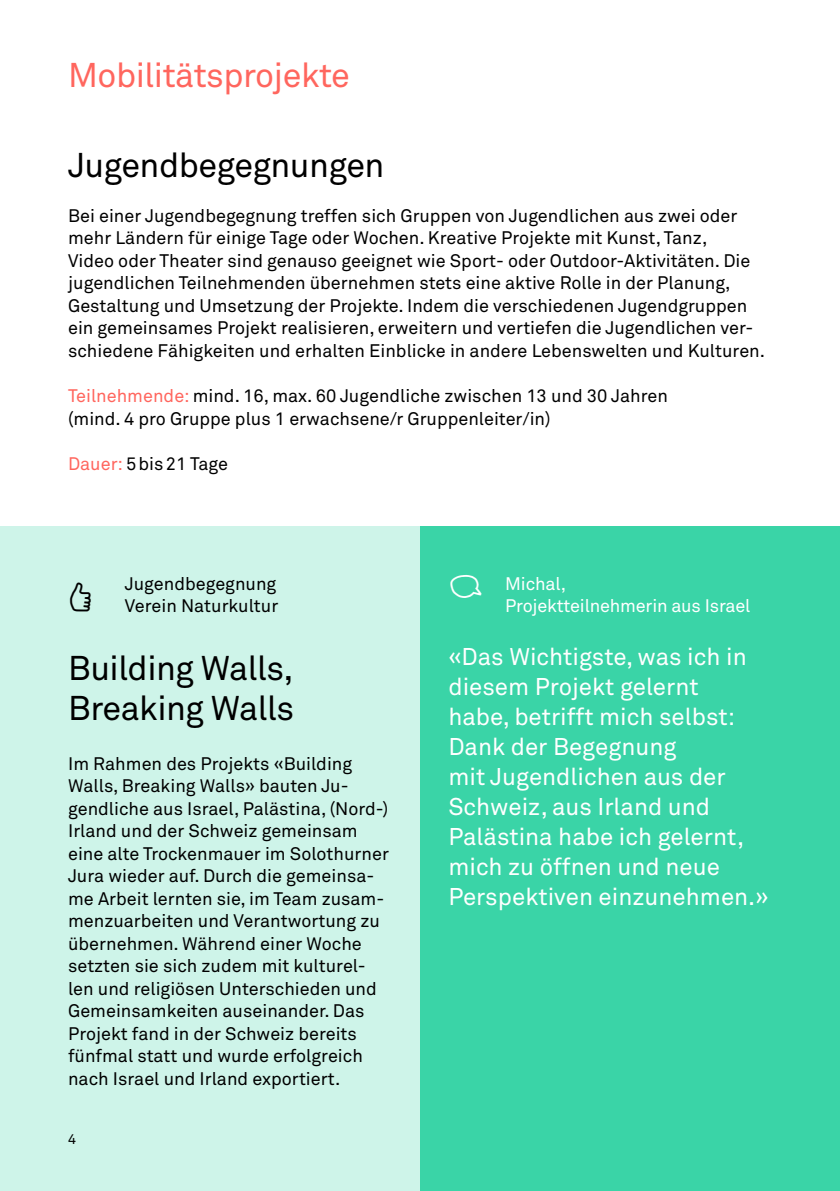
<style>
.page{position:relative;width:840px;height:1191px;background:#fff}
.page>*{position:absolute;margin:0;border:0;box-sizing:border-box;transform-origin:0 0}
._18___Lead{font:34px/40px "Akkurat Pro";letter-spacing:-.015em;color:#000}
._18___Lead-2{font:34px "Akkurat Pro";letter-spacing:-.015em;color:#ff665e}
._12___Zitat{font:24px/30px "Akkurat Pro";color:#fff}
._9___Lauftext{font:18px/22.4px "Akkurat Pro";color:#000}
._9___Lauftext-2{font:18px/22.4px "Akkurat Pro";letter-spacing:-.01em;color:#fff}
.t1{font:14px "Akkurat Pro";color:#000}
.s1{color:#ff665e}
</style>
<div class="page">
<div style="left:0;top:526px;width:420px;height:665px;background:#cef4e9"></div>
<div style="left:420px;top:526px;width:419px;height:665px;background:#3ad4a7"></div>
<hr style="left:839px;top:526px;width:1px;height:665px;background:#ff665e">
<hr style="left:839px;top:0;width:1px;height:526px;background:#f2f2f2">
<p class="_18___Lead-2" style="left:68px;top:55px;width:283px">Mobilitätsprojekte</p>
<p class="_18___Lead" style="left:68px;top:145px;width:318px">Jugendbegegnungen</p>
<p class="_9___Lauftext" style="left:68px;top:204px;width:698px">Bei einer Jugendbegegnung treffen sich Gruppen von Jugendlichen aus zwei oder mehr Ländern für einige Tage oder Wochen. Kreative Projekte mit Kunst, Tanz,<br>Video oder Theater sind genauso geeignet wie Sport- oder Outdoor-Aktivitäten. Die jugendlichen Teilnehmenden übernehmen stets eine aktive Rolle in der Planung, Gestaltung und Umsetzung der Projekte. Indem die verschiedenen Jugendgruppen ein gemeinsames Projekt realisieren, erweitern und vertiefen die Jugendlichen ver&shy;schiedene Fähigkeiten und erhalten Einblicke in andere Lebenswelten und Kulturen.</p>
<p class="_9___Lauftext" style="left:68px;top:384px;width:601px"><span class="s1">Teilnehmende:</span> mind. 16, max. 60 Jugendliche zwischen 13 und 30 Jahren (mind. 4 pro Gruppe plus 1 erwachsene/r Gruppenleiter/in)</p>
<p class="_9___Lauftext" style="left:68px;top:452px;width:161px"><span class="s1">Dauer:</span> 5bis21 Tage</p>
<p class="_9___Lauftext" style="left:125px;top:572px;width:153px">Jugendbegegnung</p>
<p class="_9___Lauftext" style="left:125px;top:594px;width:155px">Verein Naturkultur</p>
<p class="_18___Lead" style="left:68px;top:648px;width:227px">Building Walls,<br>Breaking Walls</p>
<p class="_9___Lauftext" style="left:68px;top:752px;width:322px">Im Rahmen des Projekts «Building Walls, Breaking Walls» bauten Ju&shy;gendliche aus Israel, Palästina, (Nord-)<br>Irland und der Schweiz gemeinsam eine alte Trockenmauer im Solothurner Jura wieder auf. Durch die gemeinsa&shy;me Arbeit lernten sie, im Team zusam&shy;menzuarbeiten und Verantwortung zu übernehmen. Während einer Woche setzten sie sich zudem mit kulturel&shy;len und religiösen Unterschieden und Gemeinsamkeiten auseinander. Das Projekt fand in der Schweiz bereits fünfmal statt und wurde erfolgreich nach Israel und Irland exportiert.</p>
<p class="t1" style="left:68px;top:1131px;width:9px">4</p>
<p class="_9___Lauftext-2" style="left:505px;top:572px;width:247px">Michal,<br>Projektteilnehmerin aus Israel</p>
<p class="_12___Zitat" style="left:448px;top:641px;width:300px">«Das Wichtigste, was ich in diesem Projekt gelernt habe, betrifft mich selbst:<br>Dank der Begegnung</p>
<p class="_12___Zitat" style="left:448px;top:761px;width:321px">mit Jugendlichen aus der<br>Schweiz, aus Irland und<br>Palästina habe ich gelernt, mich zu öffnen und neue<br>Perspektiven einzunehmen.»</p>
</div>
